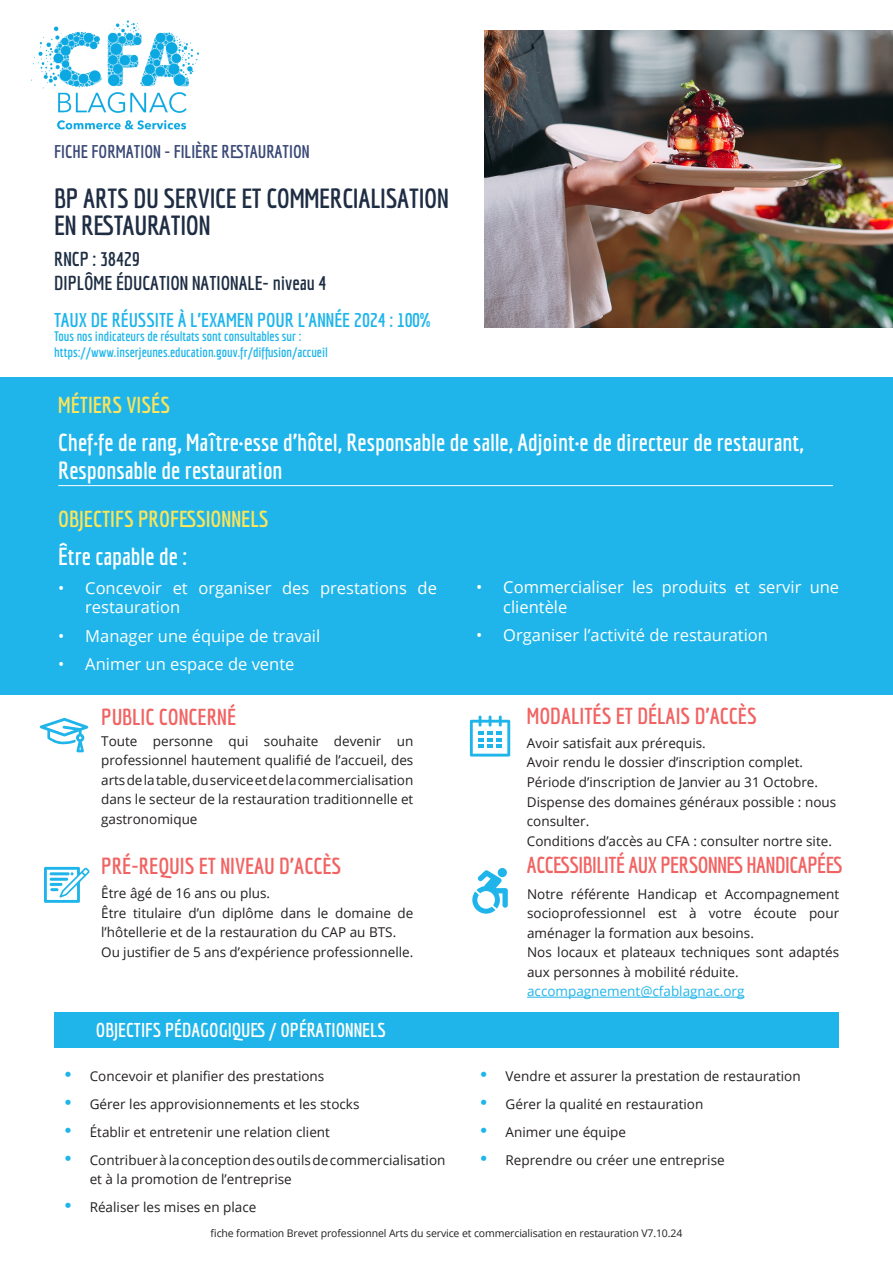
<style>
.page{position:relative;width:893px;height:1263px;background:#fff}
.page>*{position:absolute;margin:0;border:0;box-sizing:border-box;transform-origin:0 0}
.t1{font:700 27px/27px "Economica";letter-spacing:-.01em;color:#1e2d43}
.t2{font:700 24px/28.8px "Economica";color:#fff}
.t3{font:700 22.5px "Economica";color:#f16363}
.t4{font:700 22.5px "Economica";letter-spacing:-.02em;color:#f16363}
.t5{font:700 22.5px "Economica";color:#fbe55b}
.t6{font:700 19.5px "Economica";color:#1e2d43}
.t7{font:700 19.5px "Economica";color:#1fb5ea}
.t8{font:700 19.5px "Economica";color:#fff}
.t9{font:700 18px "Economica";color:#394876}
.t10{font:16.5px/19.8px "Open Sans";color:#fff}
.t11{font:13.5px/19.5px "Open Sans";color:#231f20}
.t12{font:700 13.5px "Economica";color:#1fb5ea}
.t13{font:13.5px "Open Sans";color:#1fb5ea}
.t14{font:10.5px "Open Sans";letter-spacing:-.01em;color:#231f20}
.s1{font-family:"Futura";font-weight:700;font-size:18px;color:#1fb5ea}
</style>
<div class="page">
<img style="left:485px;top:31px;width:408px;height:296px">
<div style="left:0;top:378px;width:893px;height:317px;background:#1fb5ea"></div>
<div style="left:54px;top:1012px;width:785px;height:36px;background:#1fb5ea"></div>
<img style="left:32px;top:20px;width:167px;height:110px">
<svg style="left:40px;top:718px;width:48px;height:34px"></svg>
<svg style="left:470px;top:715px;width:40px;height:41px"></svg>
<svg style="left:498px;top:868px;width:9px;height:9px"></svg>
<svg style="left:472px;top:870px;width:36px;height:44px"></svg>
<svg style="left:44px;top:867px;width:46px;height:36px"></svg>
<hr style="left:58px;top:485px;width:775px;height:1px;background:#fff">
<hr style="left:527px;top:997px;width:217px;height:1px;background:#1fb5ea">
<p class="t9" style="left:54px;top:141px;width:257px">FICHE FORMATION - FILIÈRE RESTAURATION</p>
<p class="t1" style="left:54px;top:184px;width:396px">BP ARTS DU SERVICE ET COMMERCIALISATION<br>EN RESTAURATION</p>
<p class="t6" style="left:54px;top:248px;width:87px">RNCP : 38429</p>
<p class="t6" style="left:54px;top:271px;width:274px">DIPLÔME ÉDUCATION NATIONALE- niveau 4</p>
<p class="t7" style="left:54px;top:309px;width:379px">TAUX DE RÉUSSITE À L’EXAMEN POUR L’ANNÉE 2024 : 100%</p>
<p class="t12" style="left:54px;top:328px;width:249px">Tous nos indicateurs de résultats sont consultables sur :</p>
<p class="t12" style="left:54px;top:345px;width:275px">https://www.inserjeunes.education.gouv.fr/diffusion/accueil</p>
<p class="t5" style="left:58px;top:391px;width:113px">MÉTIERS VISÉS</p>
<p class="t2" style="left:58px;top:427px;width:747px">Chef·fe de rang, Maître·esse d’hôtel, Responsable de salle, Adjoint·e de directeur de restaurant,<br>Responsable de restauration</p>
<p class="t5" style="left:58px;top:506px;width:212px">OBJECTIFS PROFESSIONNELS</p>
<p class="t2" style="left:58px;top:542px;width:130px">Être capable de :</p>
<p class="t10" style="left:85px;top:577px;width:353px;text-indent:-27px">• Concevoir et organiser des prestations de restauration</p>
<p class="t10" style="left:58px;top:625px;width:264px">• Manager une équipe de travail</p>
<p class="t10" style="left:58px;top:654px;width:238px">• Animer un espace de vente</p>
<p class="t3" style="left:101px;top:704px;width:136px">PUBLIC CONCERNÉ</p>
<p class="t3" style="left:527px;top:702px;width:231px">MODALITÉS ET DÉLAIS D’ACCÈS</p>
<p class="t10" style="left:503px;top:577px;width:337px;text-indent:-27px">• Commercialiser les produits et servir une clientèle</p>
<p class="t10" style="left:476px;top:625px;width:293px">• Organiser l’activité de restauration</p>
<p class="t11" style="left:101px;top:731px;width:314px;text-align:justify">Toute personne qui souhaite devenir un professionnel hautement qualifié de l’accueil, des arts de la table, du service et de la commercialisation dans le secteur de la restauration traditionnelle et gastronomique</p>
<p class="t11" style="left:527px;top:733px;width:181px">Avoir satisfait aux prérequis.</p>
<p class="t11" style="left:527px;top:752px;width:278px">Avoir rendu le dossier d’inscription complet.</p>
<p class="t11" style="left:527px;top:772px;width:293px">Période d’inscription de Janvier au 31 Octobre.</p>
<p class="t11" style="left:527px;top:791px;width:311px">Dispense des domaines généraux possible : nous consulter.</p>
<p class="t11" style="left:527px;top:830px;width:307px">Conditions d’accès au CFA : consulter nortre site.</p>
<p class="t3" style="left:101px;top:853px;width:242px">PRÉ-REQUIS ET NIVEAU D’ACCÈS</p>
<p class="t4" style="left:527px;top:852px;width:317px">ACCESSIBILITÉ AUX PERSONNES HANDICAPÉES</p>
<p class="t11" style="left:101px;top:883px;width:170px">Être âgé de 16 ans ou plus.</p>
<p class="t11" style="left:101px;top:902px;width:314px">Être titulaire d’un diplôme dans le domaine de l’hôtellerie et de la restauration du CAP au BTS.</p>
<p class="t11" style="left:101px;top:941px;width:314px">Ou justifier de 5 ans d’expérience professionnelle.</p>
<p class="t8" style="left:96px;top:1019px;width:291px">OBJECTIFS PÉDAGOGIQUES / OPÉRATIONNELS</p>
<p class="t11" style="left:63px;top:1066px;width:263px"><span class="s1">•</span> Concevoir et planifier des prestations</p>
<p class="t11" style="left:63px;top:1094px;width:298px"><span class="s1">•</span> Gérer les approvisionnements et les stocks</p>
<p class="t11" style="left:63px;top:1122px;width:269px"><span class="s1">•</span> Établir et entretenir une relation client</p>
<p class="t11" style="left:90px;top:1150px;width:357px;text-indent:-27px"><span class="s1">•</span> Contribuer à la conception des outils de commercialisation et à la promotion de l’entreprise</p>
<p class="t11" style="left:63px;top:1197px;width:195px"><span class="s1">•</span> Réaliser les mises en place</p>
<p class="t11" style="left:527px;top:884px;width:314px;text-align:justify">Notre référente Handicap et Accompagnement socioprofessionnel est à votre écoute pour aménager la formation aux besoins.</p>
<p class="t11" style="left:527px;top:942px;width:314px">Nos locaux et plateaux techniques sont adaptés aux personnes à mobilité réduite.</p>
<p class="t13" style="left:527px;top:982px;width:219px">accompagnement@cfablagnac.org</p>
<p class="t11" style="left:479px;top:1066px;width:324px"><span class="s1">•</span> Vendre et assurer la prestation de restauration</p>
<p class="t11" style="left:479px;top:1094px;width:226px"><span class="s1">•</span> Gérer la qualité en restauration</p>
<p class="t11" style="left:479px;top:1122px;width:149px"><span class="s1">•</span> Animer une équipe</p>
<p class="t11" style="left:479px;top:1150px;width:248px"><span class="s1">•</span> Reprendre ou créer une entreprise</p>
<p class="t14" style="left:211px;top:1225px;width:473px">fiche formation Brevet professionnel Arts du service et commercialisation en restauration V7.10.24</p>
</div>
